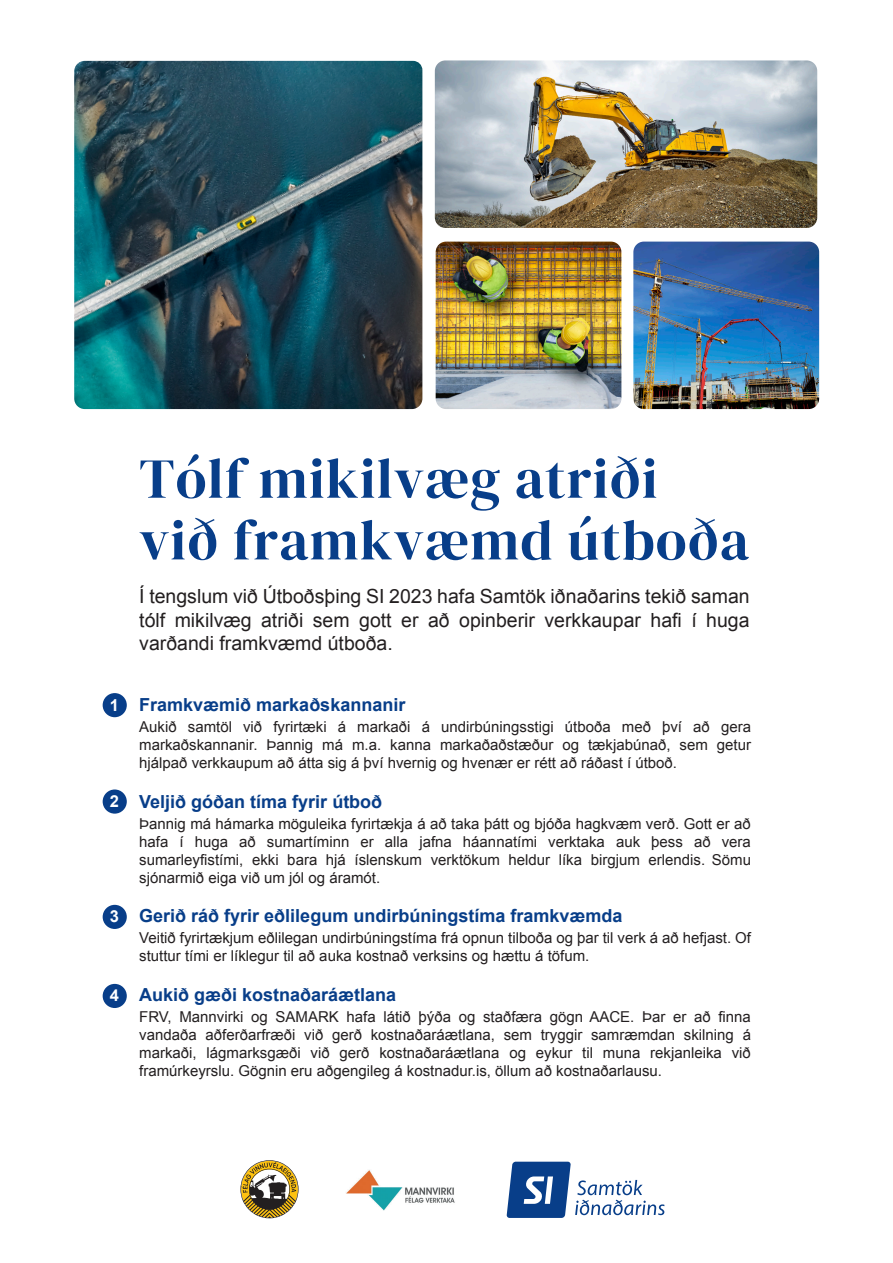
<style>
.page{position:relative;width:893px;height:1263px;background:#fff}
.page>*{position:absolute;margin:0;border:0;box-sizing:border-box;transform-origin:0 0}
.t1{font:56.4px/61.7px "DM Serif Display";letter-spacing:.02em;color:#083e89}
.t2{font:19.5px/23.4px "Arial";color:#231f20;text-align:justify}
.t3{font:700 18px "Arial";color:#083e89}
.t4{font:700 16.5px "Arial";color:#fff}
.t5{font:15px/18px "Arial";color:#231f20;text-align:justify}
</style>
<div class="page">
<img style="left:74px;top:61px;width:348px;height:348px">
<img style="left:436px;top:242px;width:185px;height:167px">
<img style="left:633px;top:242px;width:186px;height:167px">
<img style="left:435px;top:60px;width:382px;height:168px">
<img style="left:346px;top:1170px;width:109px;height:40px">
<svg style="left:507px;top:1162px;width:158px;height:56px"></svg>
<svg style="left:240px;top:1160px;width:59px;height:58px"></svg>
<div style="left:103px;top:693px;width:24px;height:24px;background:#083e89;border-radius:50%"></div>
<div style="left:103px;top:789px;width:24px;height:25px;background:#083e89;border-radius:50%"></div>
<div style="left:103px;top:905px;width:24px;height:24px;background:#083e89;border-radius:50%"></div>
<div style="left:103px;top:984px;width:24px;height:24px;background:#083e89;border-radius:50%"></div>
<p class="t4" style="left:110px;top:694px;width:11px">1</p>
<p class="t4" style="left:110px;top:790px;width:11px">2</p>
<p class="t4" style="left:110px;top:906px;width:11px">3</p>
<p class="t4" style="left:110px;top:985px;width:11px">4</p>
<h1 class="t1" style="left:139px;top:448px;width:611px">Tólf mikilvæg atriði við framkvæmd útboða</h1>
<h2 class="t2" style="left:139px;top:585px;width:612px">Í tengslum við Útboðsþing SI 2023 hafa Samtök iðnaðarins tekið saman tólf mikilvæg atriði sem gott er að opinberir verkkaupar hafi í huga varðandi framkvæmd útboða.</h2>
<p class="t3" style="left:139px;top:693px;width:268px">Framkvæmið markaðskannanir</p>
<p class="t5" style="left:139px;top:718px;width:613px">Aukið samtöl við fyrirtæki á markaði á undirbúningsstigi útboða með því að gera markaðskannanir. Þannig má m.a. kanna markaðaðstæður og tækjabúnað, sem getur hjálpað verkkaupum að átta sig á því hvernig og hvenær er rétt að ráðast í útboð.</p>
<p class="t3" style="left:139px;top:790px;width:245px">Veljið góðan tíma fyrir útboð</p>
<p class="t5" style="left:139px;top:815px;width:613px">Þannig má hámarka möguleika fyrirtækja á að taka þátt og bjóða hagkvæm verð. Gott er að hafa í huga að sumartíminn er alla jafna háannatími verktaka auk þess að vera sumarleyfistími, ekki bara hjá íslenskum verktökum heldur líka birgjum erlendis. Sömu sjónarmið eiga við um jól og áramót.</p>
<p class="t3" style="left:139px;top:904px;width:485px">Gerið ráð fyrir eðlilegum undirbúningstíma framkvæmda</p>
<p class="t5" style="left:139px;top:929px;width:613px">Veitið fyrirtækjum eðlilegan undirbúningstíma frá opnun tilboða og þar til verk á að hefjast. Of stuttur tími er líklegur til að auka kostnað verksins og hættu á töfum.</p>
<p class="t3" style="left:139px;top:983px;width:259px">Aukið gæði kostnaðaráætlana</p>
<p class="t5" style="left:139px;top:1008px;width:613px">FRV, Mannvirki og SAMARK hafa látið þýða og staðfæra gögn AACE. Þar er að finna vandaða aðferðarfræði við gerð kostnaðaráætlana, sem tryggir samræmdan skilning á markaði, lágmarksgæði við gerð kostnaðaráætlana og eykur til muna rekjanleika við framúrkeyrslu. Gögnin eru aðgengileg á kostnadur.is, öllum að kostnaðarlausu.</p>
</div>
